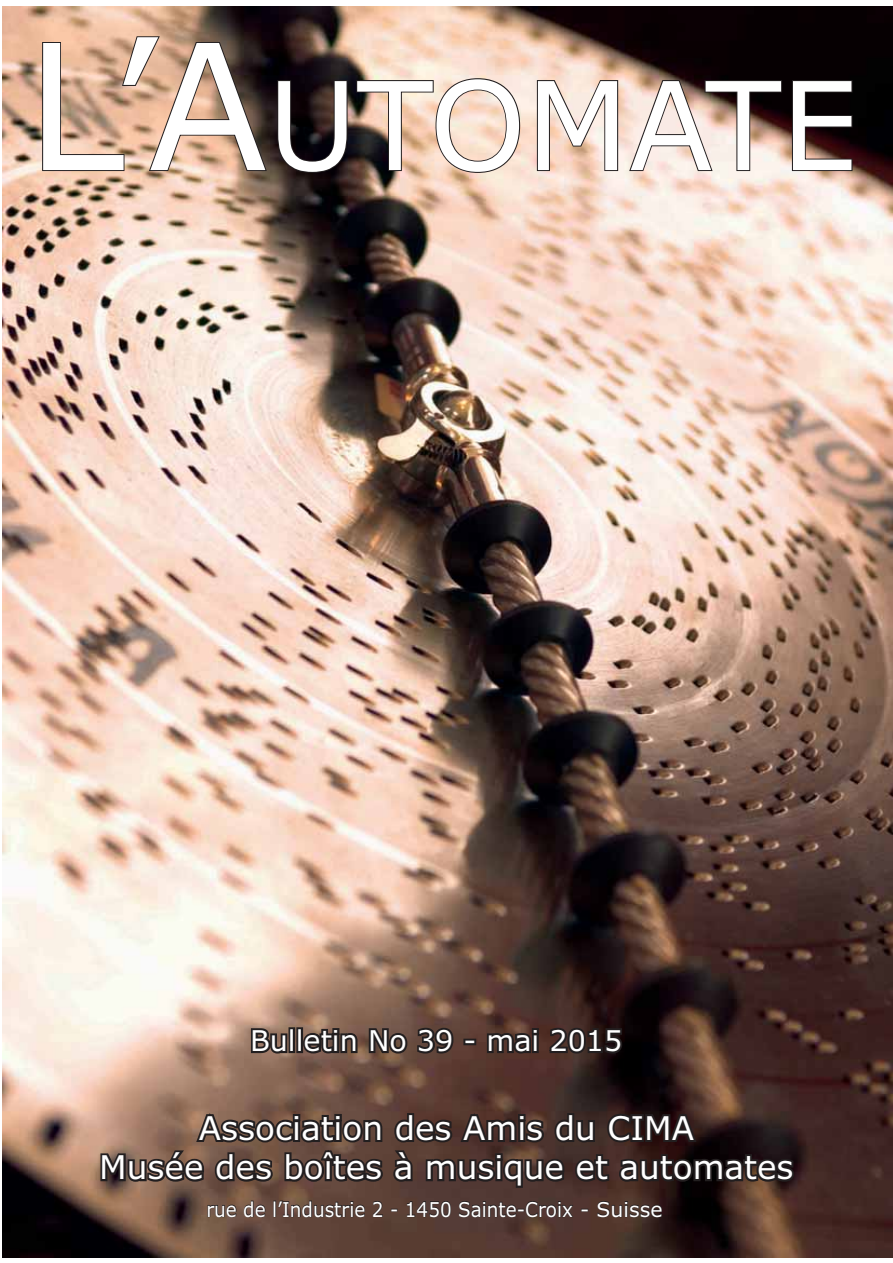
<style>
.page{position:relative;width:893px;height:1263px;background:#fff}
.page>*{position:absolute;margin:0;border:0;box-sizing:border-box;transform-origin:0 0}
.t1{font:122.4px "Verdana";color:#fff}
.t2{font:32.7px/39.3px "Verdana";color:#fff;text-align:center}
.t3{font:28.65px "Verdana";color:#fff}
.t4{font:20.4px "Verdana";color:#fff;scale:.9 1}
.s1{font-size:174.75px}
</style>
<div class="page">
<img style="left:3px;top:7px;width:890px;height:1250px">
<svg style="left:41px;top:35px;width:227px;height:137px;background:#b4927b"></svg>
<svg style="left:276px;top:79px;width:72px;height:95px;background:#1e1517"></svg>
<svg style="left:355px;top:77px;width:166px;height:97px;background:#c6ae9e"></svg>
<svg style="left:536px;top:79px;width:83px;height:93px;background:#d5bfb2"></svg>
<svg style="left:628px;top:79px;width:155px;height:93px;background:#b3a098"></svg>
<svg style="left:791px;top:79px;width:62px;height:93px;background:#352422"></svg>
<svg style="left:249px;top:1025px;width:111px;height:32px;background:#52423a"></svg>
<svg style="left:367px;top:1016px;width:111px;height:48px;background:#553e36"></svg>
<svg style="left:485px;top:1025px;width:140px;height:32px;background:#352521"></svg>
<svg style="left:98px;top:1101px;width:699px;height:89px;background:#49352f"></svg>
<svg style="left:207px;top:1204px;width:30px;height:14px"></svg>
<svg style="left:243px;top:1200px;width:122px;height:18px;background:#523c34"></svg>
<svg style="left:372px;top:1200px;width:26px;height:18px"></svg>
<svg style="left:406px;top:1200px;width:45px;height:18px"></svg>
<svg style="left:458px;top:1200px;width:116px;height:18px;background:#43302d"></svg>
<svg style="left:580px;top:1200px;width:82px;height:18px"></svg>
<h1 class="t1" style="left:26px;top:56px;width:834px"><span class="s1">L’A</span>UTOMATE</h1>
<p class="t3" style="left:250px;top:1029px;width:374px">Bulletin No 39 - mai 2015</p>
<p class="t2" style="left:99px;top:1111px;width:696px">Association des Amis du CIMA<br>Musée des boîtes à musique et automates</p>
<p class="t4" style="left:206px;top:1201px;width:508px">rue de l’Industrie 2 - 1450 Sainte-Croix - Suisse</p>
</div>
